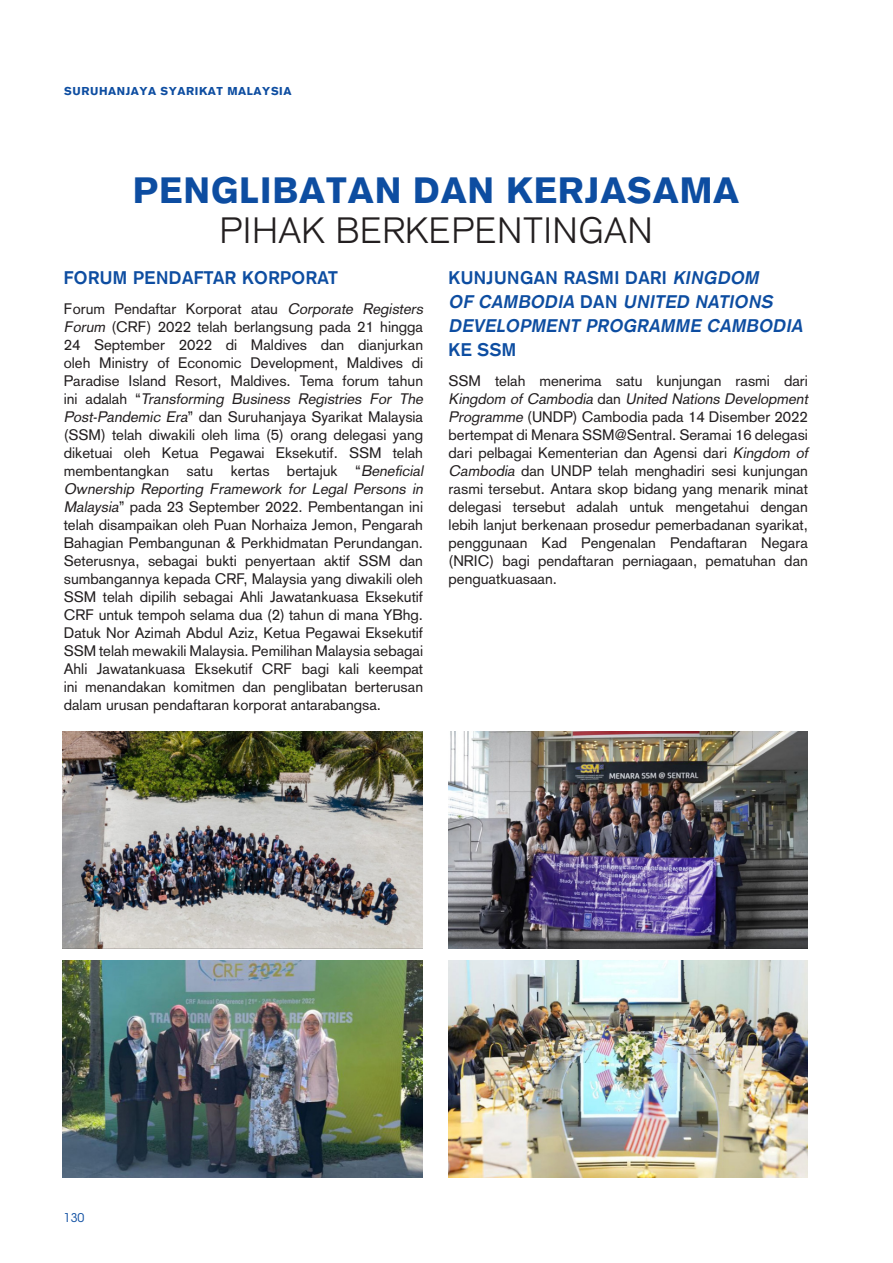
<style>
.page{position:relative;width:893px;height:1263px;background:#fff}
.page>*{position:absolute;margin:0;border:0;box-sizing:border-box;transform-origin:0 0}
.t1{font:900 36px "Akzidenz Grotesk";letter-spacing:.025em;color:#0d4da1}
.t2{font:300 36px "Akzidenz Grotesk";letter-spacing:.025em;color:#231f20}
.t3{font:italic 700 18px/24px "Akzidenz Grotesk";letter-spacing:.025em;color:#0d4da1}
.t4{font:700 18px "Akzidenz Grotesk";letter-spacing:.025em;color:#0d4da1}
.t5{font:15px/18px "Akzidenz Grotesk";color:#231f20}
.t6{font:12px "ITC Avant Garde Std";color:#0d4da1}
.t7{font:900 11.25px "Akzidenz Grotesk";letter-spacing:.05em;color:#0d4da1}
.s1{font-style:italic}
.s2{font-style:normal}
</style>
<div class="page">
<img style="left:449px;top:731px;width:359px;height:218px">
<img style="left:449px;top:961px;width:359px;height:217px">
<img style="left:63px;top:731px;width:359px;height:218px">
<img style="left:63px;top:961px;width:359px;height:217px">
<p class="t7" style="left:64px;top:84px;width:229px">SURUHANJAYA SYARIKAT MALAYSIA</p>
<h1 class="t1" style="left:133px;top:169px;width:608px">PENGLIBATAN DAN KERJASAMA</h1>
<h1 class="t2" style="left:220px;top:209px;width:435px">PIHAK BERKEPENTINGAN</h1>
<p class="t4" style="left:64px;top:270px;width:276px">FORUM PENDAFTAR KORPORAT</p>
<p class="t5" style="left:64px;top:302px;width:363px">Forum Pendaftar Korporat atau <span class="s1">Corporate Registers Forum</span> (CRF) 2022 telah berlangsung pada 21 hingga 24 September 2022 di Maldives dan dianjurkan oleh Ministry of Economic Development, Maldives di Paradise Island Resort, Maldives. Tema forum tahun i n i a d a l a h “ <span class="s1">Transforming Business Registries For The Post-Pandemic Era</span>” dan Suruhanjaya Syarikat Malaysia (SSM) telah diwakili oleh lima (5) orang delegasi yang diketuai oleh Ketua Pegawai Eksekutif. SSM telah membentangkan satu kertas bertajuk “<span class="s1">Beneficial Ownership Reporting Framework for Legal Persons in Malaysia</span>” pada 23 September 2022. Pembentangan ini telah disampaikan oleh Puan Norhaiza Jemon, Pengarah Bahagian Pembangunan &amp; Perkhidmatan Perundangan.<br>Seterusnya, sebagai bukti penyertaan aktif SSM dan sumbangannya kepada CRF, Malaysia yang diwakili oleh SSM telah dipilih sebagai Ahli Jawatankuasa Eksekutif CRF untuk tempoh selama dua (2) tahun di mana YBhg.<br>Datuk Nor Azimah Abdul Aziz, Ketua Pegawai Eksekutif SSM telah mewakili Malaysia. Pemilihan Malaysia sebagai Ahli Jawatankuasa Eksekutif CRF bagi kali keempat ini menandakan komitmen dan penglibatan berterusan dalam urusan pendaftaran korporat antarabangsa.</p>
<p class="t3" style="left:449px;top:266px;width:355px"><span class="s2">KUNJUNGAN RASMI DARI</span> KINGDOM<br>OF CAMBODIA <span class="s2">D A N</span> UNITED NATIONS<br>DEVELOPMENT PROGRAMME CAMBODIA</p>
<p class="t4" style="left:449px;top:342px;width:69px">KE SSM</p>
<p class="t5" style="left:449px;top:374px;width:363px">SSM telah menerima satu kunjungan rasmi dari <span class="s1">Kingdom of Cambodia</span> d a n <span class="s1">United Nations Development Programme</span> (UNDP) Cambodia pada 14 Disember 2022 bertempat di Menara SSM@Sentral. Seramai 16 delegasi dari pelbagai Kementerian dan Agensi dari <span class="s1">Kingdom of Cambodia</span> dan UNDP telah menghadiri sesi kunjungan rasmi tersebut. Antara skop bidang yang menarik minat delegasi tersebut adalah untuk mengetahui dengan lebih lanjut berkenaan prosedur pemerbadanan syarikat, penggunaan Kad Pengenalan Pendaftaran Negara (NRIC) bagi pendaftaran perniagaan, pematuhan dan penguatkuasaan.</p>
<p class="t6" style="left:64px;top:1211px;width:22px">130</p>
</div>
